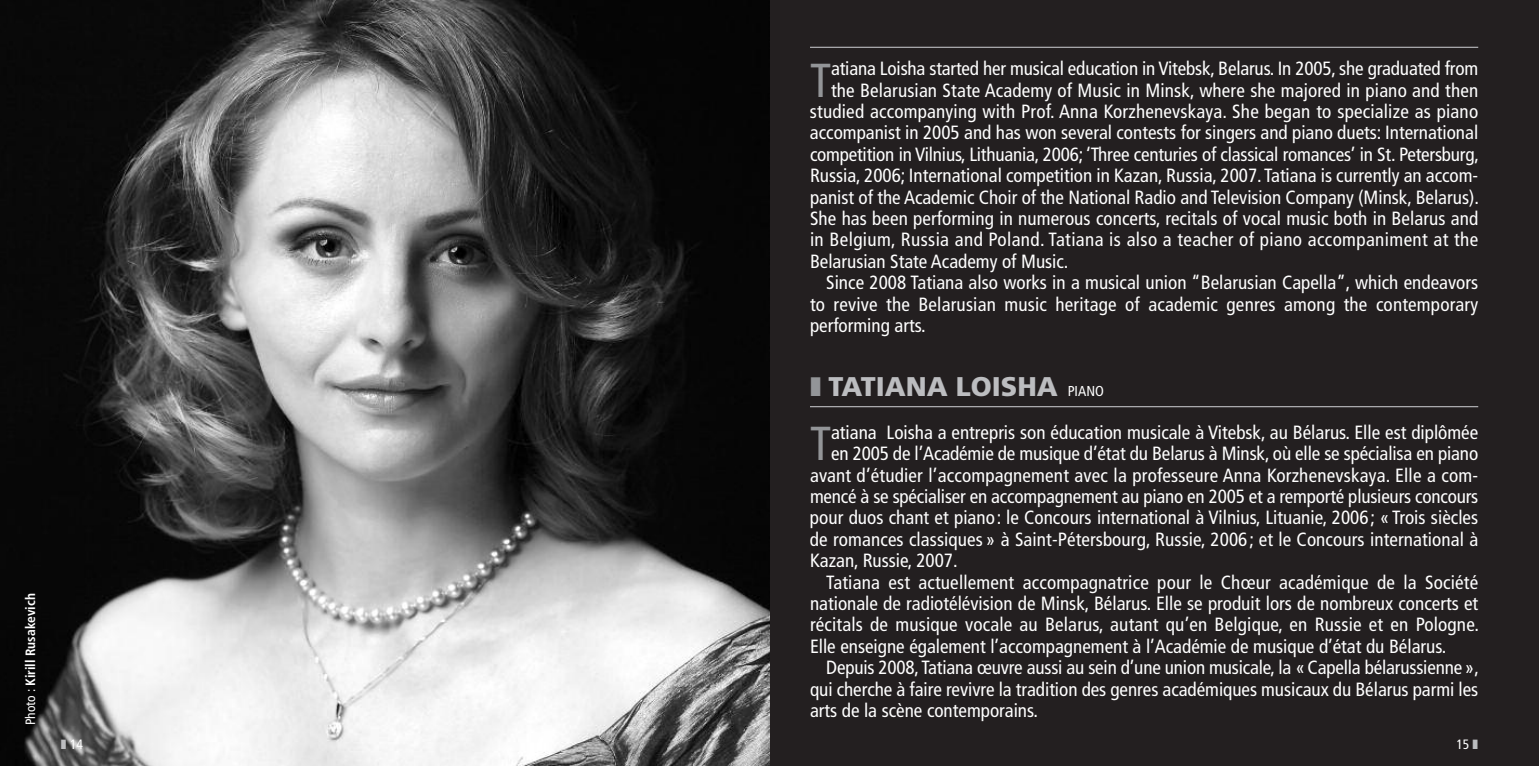
<style>
.page{position:relative;width:1539px;height:766px;background:#fff}
.page>*{position:absolute;margin:0;border:0;box-sizing:border-box;transform-origin:0 0}
.t1{font:condensed 47.48px "Frutiger";color:#939598}
.t2{font:900 27px "Frutiger";color:#bcbdc0}
.t3{font:condensed 19.12px "Frutiger";color:#fff}
.t4{font:condensed 19.12px "Frutiger";letter-spacing:.02em;color:#fff}
.t5{font:700 condensed 13.5px "Frutiger";color:#fff}
.t6{font:condensed 13.5px "Frutiger";color:#fff}
.s1{font-weight:400}
.s2{color:#939598}
.s3{font-weight:400;font-stretch:condensed;font-size:14.4px;color:#fff}
.s4{color:#bcbdc0}
</style>
<div class="page">
<div style="left:770px;top:0;width:769px;height:765px;background:#231f20"></div>
<img style="left:0;top:0;width:770px;height:765px">
<hr style="left:810px;top:47px;width:668px;height:1px;background:#bcbdc0">
<hr style="left:810px;top:406px;width:668px;height:1px;background:#bcbdc0">
<p class="t5" style="left:25px;top:725px;width:133px;rotate:-90deg"><span class="s1">Photo :</span> Kirill Rusakevich</p>
<h1 class="t1" style="left:810px;top:61px;width:23px">T</h1>
<p class="t3" style="left:831px;top:61px;width:649px">atiana Loisha started her musical education in Vitebsk, Belarus. In 2005, she graduated from</p>
<p class="t3" style="left:831px;top:82px;width:649px">the Belarusian State Academy of Music in Minsk, where she majored in piano and then</p>
<p class="t3" style="left:810px;top:104px;width:670px">studied accompanying with Prof. Anna Korzhenevskaya. She began to specialize as piano</p>
<p class="t3" style="left:810px;top:125px;width:670px">accompanist in 2005 and has won several contests for singers and piano duets: International</p>
<p class="t3" style="left:810px;top:146px;width:670px">competition in Vilnius, Lithuania, 2006; ‘Three centuries of classical romances’ in St. Petersburg,</p>
<p class="t3" style="left:810px;top:168px;width:670px">Russia, 2006; International competition in Kazan, Russia, 2007.Tatiana is currently an accom-</p>
<p class="t3" style="left:810px;top:189px;width:670px">panist of the Academic Choir of the National Radio and Television Company (Minsk, Belarus).</p>
<p class="t3" style="left:810px;top:210px;width:670px">She has been performing in numerous concerts, recitals of vocal music both in Belarus and</p>
<p class="t4" style="left:810px;top:232px;width:670px">in Belgium, Russia and Poland. Tatiana is also a teacher of piano accompaniment at the</p>
<p class="t3" style="left:810px;top:253px;width:260px">Belarusian State Academy of Music.</p>
<p class="t3" style="left:826px;top:275px;width:654px">Since 2008 Tatiana also works in a musical union “Belarusian Capella”, which endeavors</p>
<p class="t3" style="left:810px;top:296px;width:670px">to revive the Belarusian music heritage of academic genres among the contemporary</p>
<p class="t3" style="left:810px;top:317px;width:117px">performing arts.</p>
<h2 class="t2" style="left:810px;top:375px;width:295px"><span class="s2">❚</span> TATIANA LOISHA <span class="s3">PIANO</span></h2>
<h1 class="t1" style="left:810px;top:424px;width:23px">T</h1>
<p class="t3" style="left:831px;top:424px;width:649px">atiana Loisha a entrepris son éducation musicale à Vitebsk, au Bélarus. Elle est diplômée</p>
<p class="t3" style="left:831px;top:446px;width:649px">en 2005 de l’Académie de musique d’état du Belarus à Minsk, où elle se spécialisa en piano</p>
<p class="t3" style="left:810px;top:467px;width:670px">avant d’étudier l’accompagnement avec la professeure Anna Korzhenevskaya. Elle a com-</p>
<p class="t3" style="left:810px;top:488px;width:670px">mencé à se spécialiser en accompagnement au piano en 2005 et a remporté plusieurs concours</p>
<p class="t3" style="left:810px;top:510px;width:670px">pour duos chant et piano: le Concours international à Vilnius, Lituanie, 2006; «Trois siècles</p>
<p class="t3" style="left:810px;top:531px;width:670px">de romances classiques» à Saint-Pétersbourg, Russie, 2006; et le Concours international à</p>
<p class="t3" style="left:810px;top:552px;width:149px">Kazan, Russie, 2007.</p>
<p class="t3" style="left:826px;top:574px;width:654px">Tatiana est actuellement accompagnatrice pour le Chœur académique de la Société</p>
<p class="t3" style="left:810px;top:595px;width:670px">nationale de radiotélévision de Minsk, Bélarus. Elle se produit lors de nombreux concerts et</p>
<p class="t3" style="left:810px;top:617px;width:670px">récitals de musique vocale au Belarus, autant qu’en Belgique, en Russie et en Pologne.</p>
<p class="t3" style="left:810px;top:638px;width:638px">Elle enseigne également l’accompagnement à l’Académie de musique d’état du Bélarus.</p>
<p class="t3" style="left:826px;top:659px;width:654px">Depuis 2008,Tatiana œuvre aussi au sein d’une union musicale, la «Capella bélarussienne»,</p>
<p class="t3" style="left:810px;top:681px;width:670px">qui cherche à faire revivre la tradition des genres académiques musicaux du Bélarus parmi les</p>
<p class="t3" style="left:810px;top:702px;width:230px">arts de la scène contemporains.</p>
<p class="t6" style="left:61px;top:738px;width:24px"><span class="s4">❚</span>14</p>
<p class="t6" style="left:1456px;top:738px;width:23px">15<span class="s4">❚</span></p>
</div>
